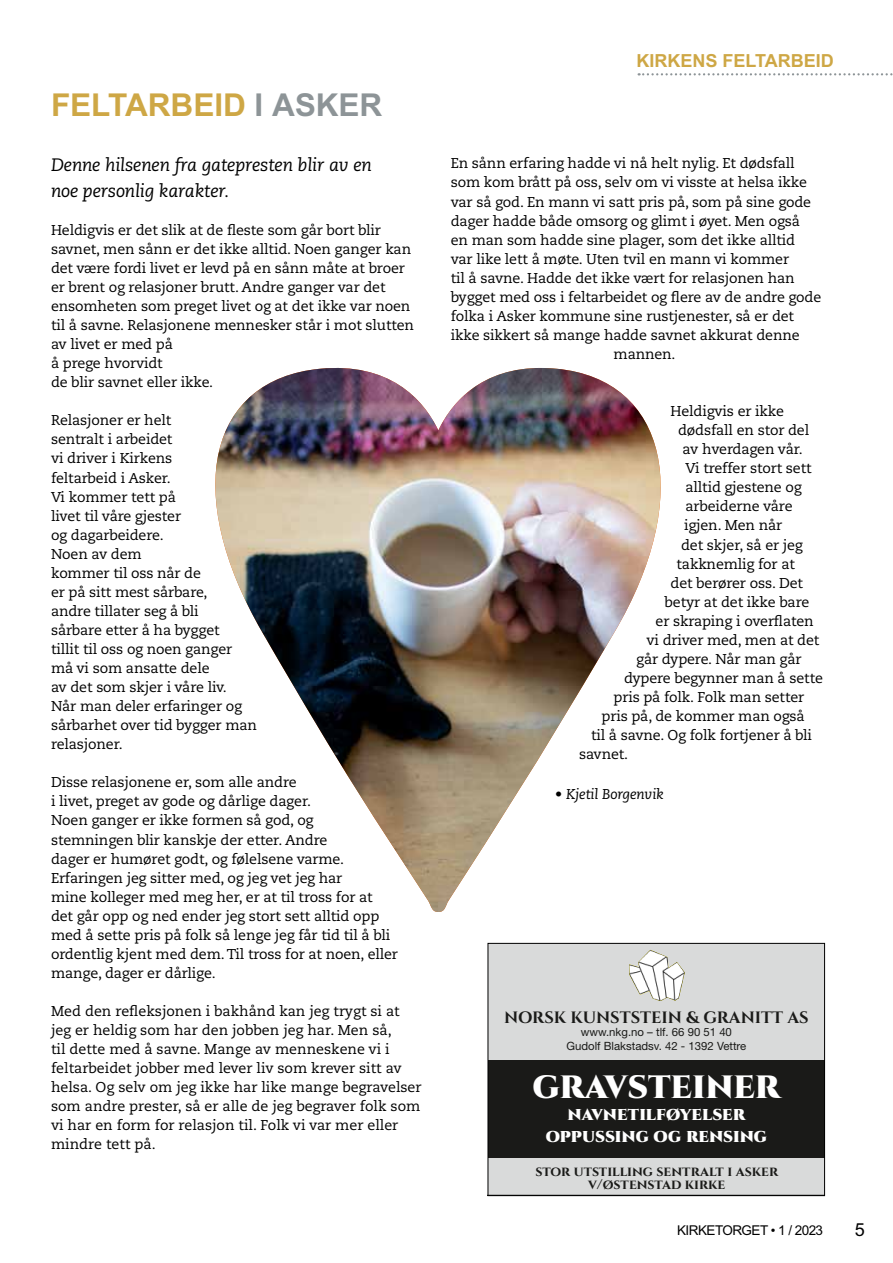
<style>
.page{position:relative;width:893px;height:1263px;background:#fff}
.page>*{position:absolute;margin:0;border:0;box-sizing:border-box;transform-origin:0 0}
.t1{font:900 32.25px "Cinzel";color:#fff}
.t2{font:700 31.5px "Arial MT Std";color:#cea745}
.t3{font:900 18.3px/22px "Cinzel";color:#fff;text-align:center}
.t4{font:italic 18px/25.5px "Caecilia LT Pro 56";letter-spacing:-.01em;color:#000}
.t5{font:700 18px "Arial MT Std";color:#cea745}
.t6{font:18px "Arial MT Std";color:#000}
.t7{font:700 16.5px "Cinzel";color:#1a1a18}
.t8{font:14.25px/19px "Caecilia LT Pro 55 Roman";letter-spacing:-.01em;color:#000}
.t9{font:italic 14.25px "Caecilia LT Pro 56";letter-spacing:-.01em;color:#000}
.t10{font:700 13.95px/14px "Cinzel";color:#1a1a18;text-align:center}
.t11{font:13.5px "Arial MT Std";letter-spacing:-.04em;color:#000}
.t12{font:11.4px/13.6px "Helvetica Neue LT Std";color:#1a1a18;text-align:center}
.s1{color:#8d9497}
.s2{font-family:"Caecilia LT Pro 55 Roman";font-style:normal}
</style>
<div class="page">
<svg style="left:639px;top:73px;width:254px;height:2px"></svg>
<img style="left:215px;top:367px;width:446px;height:545px">
<div style="left:490px;top:945px;width:333px;height:249px;background:#d9dada"></div>
<div style="left:488px;top:1060px;width:337px;height:97px;background:#1a1a18"></div>
<img style="left:629px;top:950px;width:56px;height:51px">
<div style="left:488px;top:943px;width:337px;height:253px;border:1px solid #000"></div>
<h2 class="t2" style="left:51px;top:87px;width:333px">FELTARBEID <span class="s1">I ASKER</span></h2>
<p class="t4" style="left:51px;top:152px;width:322px">Denne hilsenen fra gatepresten blir av en noe personlig karakter.</p>
<p class="t8" style="left:51px;top:220px;width:365px">Heldigvis er det slik at de fleste som går bort blir savnet, men sånn er det ikke alltid. Noen ganger kan det være fordi livet er levd på en sånn måte at broer er brent og relasjoner brutt. Andre ganger var det ensomheten som preget livet og at det ikke var noen til å savne. Relasjonene mennesker står i mot slutten av livet er med på<br>å prege hvorvidt<br>de blir savnet eller ikke.</p>
<p class="t8" style="left:51px;top:411px;width:207px">Relasjoner er helt<br>sentralt i arbeidet<br>vi driver i Kirkens<br>feltarbeid i Asker.<br>Vi kommer tett på<br>livet til våre gjester<br>og dagarbeidere.<br>Noen av dem<br>kommer til oss når de<br>er på sitt mest sårbare,<br>andre tillater seg å bli<br>sårbare etter å ha bygget<br>tillit til oss og noen ganger må vi som ansatte dele<br>av det som skjer i våre liv.<br>Når man deler erfaringer og sårbarhet over tid bygger man relasjoner.</p>
<p class="t8" style="left:51px;top:773px;width:348px">Disse relasjonene er, som alle andre<br>i livet, preget av gode og dårlige dager.<br>Noen ganger er ikke formen så god, og stemningen blir kanskje der etter. Andre<br>dager er humøret godt, og følelsene varme.<br>Erfaringen jeg sitter med, og jeg vet jeg har<br>mine kolleger med meg her, er at til tross for at det går opp og ned ender jeg stort sett alltid opp med å sette pris på folk så lenge jeg får tid til å bli ordentlig kjent med dem. Til tross for at noen, eller mange, dager er dårlige.</p>
<p class="t8" style="left:51px;top:1001px;width:372px">Med den refleksjonen i bakhånd kan jeg trygt si at jeg er heldig som har den jobben jeg har. Men så,<br>til dette med å savne. Mange av menneskene vi i feltarbeidet jobber med lever liv som krever sitt av helsa. Og selv om jeg ikke har like mange begravelser som andre prester, så er alle de jeg begraver folk som vi har en form for relasjon til. Folk vi var mer eller mindre tett på.</p>
<p class="t5" style="left:636px;top:50px;width:199px">KIRKENS FELTARBEID</p>
<p class="t8" style="left:451px;top:154px;width:345px">En sånn erfaring hadde vi nå helt nylig. Et dødsfall</p>
<p class="t8" style="left:451px;top:173px;width:358px">som kom brått på oss, selv om vi visste at helsa ikke</p>
<p class="t8" style="left:451px;top:192px;width:362px">var så god. En mann vi satt pris på, som på sine gode</p>
<p class="t8" style="left:451px;top:211px;width:351px">dager hadde både omsorg og glimt i øyet. Men også</p>
<p class="t8" style="left:451px;top:230px;width:346px">en man som hadde sine plager, som det ikke alltid</p>
<p class="t8" style="left:451px;top:249px;width:340px">var like lett å møte. Uten tvil en mann vi kommer</p>
<p class="t8" style="left:451px;top:268px;width:345px">til å savne. Hadde det ikke vært for relasjonen han</p>
<p class="t8" style="left:451px;top:287px;width:372px">bygget med oss i feltarbeidet og flere av de andre gode</p>
<p class="t8" style="left:451px;top:306px;width:345px">folka i Asker kommune sine rustjenester, så er det</p>
<p class="t8" style="left:451px;top:325px;width:350px">ikke sikkert så mange hadde savnet akkurat denne</p>
<p class="t8" style="left:614px;top:344px;width:63px">mannen.</p>
<p class="t8" style="left:671px;top:401px;width:115px">Heldigvis er ikke</p>
<p class="t8" style="left:678px;top:420px;width:133px">dødsfall en stor del</p>
<p class="t8" style="left:683px;top:439px;width:122px">av hverdagen vår.</p>
<p class="t8" style="left:686px;top:459px;width:128px">Vi treffer stort sett</p>
<p class="t8" style="left:686px;top:478px;width:118px">alltid gjestene og</p>
<p class="t8" style="left:686px;top:497px;width:109px">arbeiderne våre</p>
<p class="t8" style="left:684px;top:516px;width:100px">igjen. Men når</p>
<p class="t8" style="left:681px;top:535px;width:123px">det skjer, så er jeg</p>
<p class="t8" style="left:677px;top:554px;width:120px">takknemlig for at</p>
<p class="t8" style="left:671px;top:573px;width:134px">det berører oss. Det</p>
<p class="t8" style="left:665px;top:592px;width:146px">betyr at det ikke bare</p>
<p class="t8" style="left:656px;top:611px;width:160px">er skraping i overflaten</p>
<p class="t8" style="left:647px;top:630px;width:174px">vi driver med, men at det</p>
<p class="t8" style="left:636px;top:649px;width:167px">går dypere. Når man går</p>
<p class="t8" style="left:624px;top:668px;width:200px">dypere begynner man å sette</p>
<p class="t8" style="left:614px;top:687px;width:192px">pris på folk. Folk man setter</p>
<p class="t8" style="left:602px;top:706px;width:205px">pris på, de kommer man også</p>
<p class="t8" style="left:591px;top:725px;width:223px">til å savne. Og folk fortjener å bli</p>
<p class="t8" style="left:579px;top:744px;width:51px">savnet.</p>
<p class="t9" style="left:555px;top:785px;width:110px"><span class="s2">•</span> Kjetil Borgenvik</p>
<p class="t7" style="left:504px;top:1007px;width:306px">NORSK KUNSTSTEIN &amp; GRANITT AS</p>
<p class="t12" style="left:566px;top:1025px;width:181px">www.nkg.no – tlf. 66 90 51 40<br>Gudolf Blakstadsv. 42 - 1392 Vettre</p>
<h1 class="t1" style="left:532px;top:1066px;width:249px">GRAVSTEINER</h1>
<p class="t3" style="left:546px;top:1103px;width:223px">navnetilføyelser oppussing og rensing</p>
<p class="t10" style="left:535px;top:1164px;width:244px">stor utstilling sentralt i asker v/østenstad kirke</p>
<p class="t11" style="left:677px;top:1222px;width:147px">KIRKETORGET • 1 / 2023</p>
<p class="t6" style="left:855px;top:1219px;width:12px">5</p>
</div>
